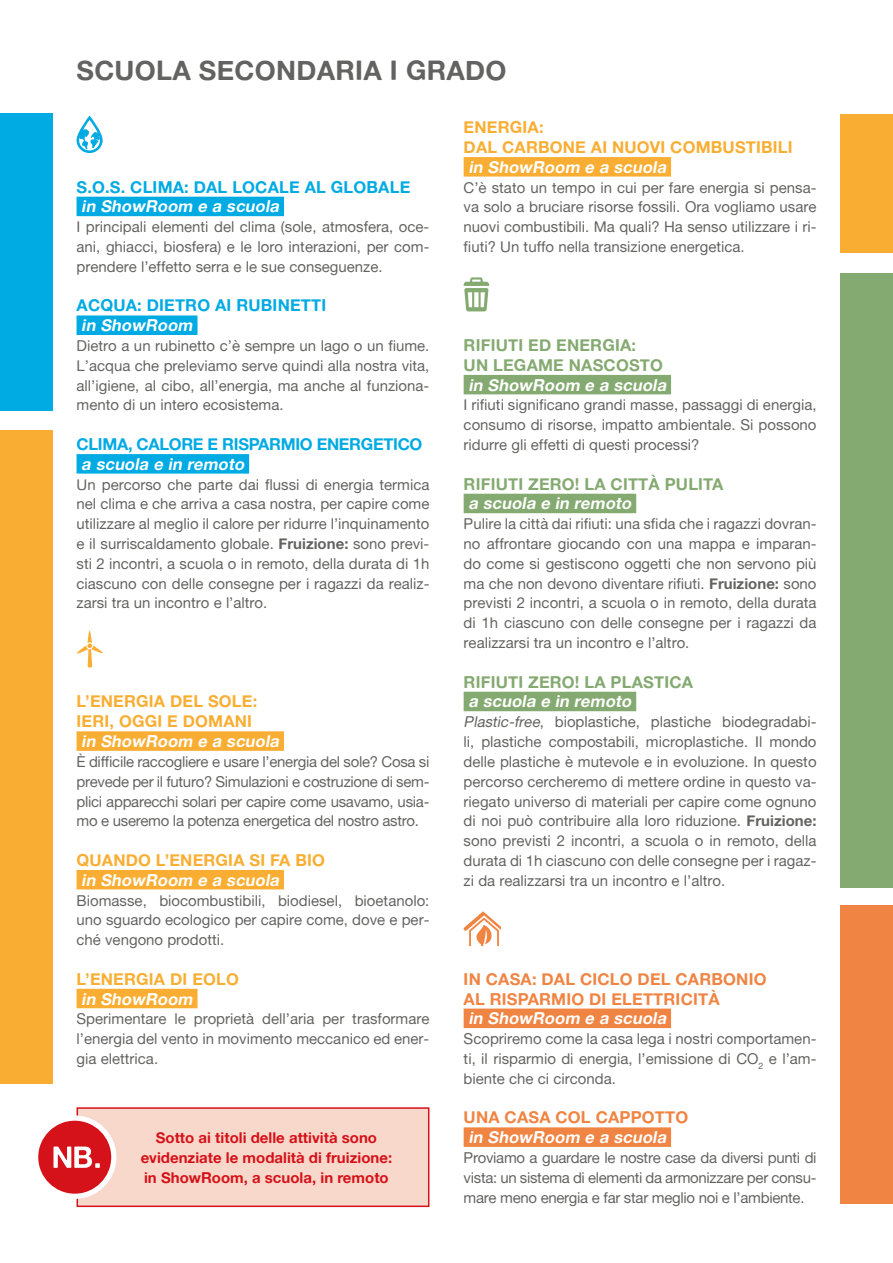
<style>
.page{position:relative;width:893px;height:1263px;background:#fff}
.page>*{position:absolute;margin:0;border:0;box-sizing:border-box;transform-origin:0 0}
.t1{font:27px "Alte Haas Grotesk Bold";letter-spacing:.01em;color:#636362}
.t2{font:italic 16.5px "Alte Haas Grotesk Bold";color:#fff}
.t3{font:16.5px/19.8px "Alte Haas Grotesk Bold";letter-spacing:.01em;color:#f9ae33}
.t4{font:16.5px/19.8px "Alte Haas Grotesk Bold";letter-spacing:.01em;color:#85aa71}
.t5{font:16.5px/19.8px "Alte Haas Grotesk Bold";letter-spacing:.01em;color:#f08443}
.t6{font:16.5px "Alte Haas Grotesk Bold";letter-spacing:.01em;color:#00aae3}
.t7{font:16.5px "Alte Haas Grotesk Bold";letter-spacing:-.02em;color:#00aae3}
.t8{font:15px/19.8px "Alte Haas Grotesk";color:#636362;text-align:justify}
.t9{font:15px/19.8px "Alte Haas Grotesk Bold";color:#d51119;text-align:center}
.s1{font-family:"Alte Haas Grotesk Bold"}
.s2{font-style:italic}
</style>
<div class="page">
<div style="left:464px;top:157px;width:207px;height:20px;background:#f9ae33"></div>
<div style="left:464px;top:375px;width:207px;height:19px;background:#85aa71"></div>
<div style="left:464px;top:494px;width:172px;height:19px;background:#85aa71"></div>
<div style="left:464px;top:692px;width:172px;height:19px;background:#85aa71"></div>
<div style="left:464px;top:1008px;width:207px;height:20px;background:#f08443"></div>
<div style="left:464px;top:1127px;width:207px;height:20px;background:#f08443"></div>
<svg style="left:464px;top:277px;width:25px;height:34px"></svg>
<svg style="left:464px;top:911px;width:36px;height:34px"></svg>
<div style="left:0;top:430px;width:53px;height:653px;background:#f9ae33"></div>
<div style="left:840px;top:273px;width:53px;height:614px;background:#85aa71"></div>
<div style="left:840px;top:114px;width:53px;height:139px;background:#f9ae33"></div>
<div style="left:840px;top:905px;width:53px;height:298px;background:#f08443"></div>
<div style="left:77px;top:197px;width:207px;height:19px;background:#00aae3"></div>
<div style="left:77px;top:315px;width:121px;height:20px;background:#00aae3"></div>
<div style="left:77px;top:454px;width:172px;height:20px;background:#00aae3"></div>
<div style="left:77px;top:731px;width:207px;height:20px;background:#f9ae33"></div>
<div style="left:77px;top:870px;width:207px;height:19px;background:#f9ae33"></div>
<div style="left:77px;top:989px;width:121px;height:19px;background:#f9ae33"></div>
<svg style="left:77px;top:116px;width:26px;height:37px"></svg>
<svg style="left:77px;top:631px;width:26px;height:37px"></svg>
<div style="left:0;top:114px;width:53px;height:297px;background:#00aae3"></div>
<div style="left:77px;top:1107px;width:352px;height:100px;background:#f8d8ca;border:2px solid #d51119"></div>
<div style="left:36px;top:1118px;width:78px;height:78px;background:#d51119;border-radius:50%"></div>
<div style="left:33px;top:1115px;width:83px;height:84px;border:5px solid #fff;border-radius:50%"></div>
<svg style="left:54px;top:1146px;width:46px;height:22px"></svg>
<h1 class="t1" style="left:77px;top:54px;width:427px">SCUOLA SECON DAR IA I GRADO</h1>
<p class="t6" style="left:77px;top:177px;width:335px">S.O.S. CLIMA: DAL LOCALE AL GLOBALE</p>
<p class="t2" style="left:81px;top:196px;width:203px">in ShowRoom e a scuola</p>
<p class="t8" style="left:77px;top:217px;width:354px">I principali elementi del clima (sole, atmosfera, oce&shy;ani, ghiacci, biosfera) e le loro interazioni, per com&shy;prendere l’effetto serra e le sue conseguenze.</p>
<p class="t6" style="left:77px;top:295px;width:251px">ACQUA: DIETRO AI R UBINETTI</p>
<p class="t2" style="left:81px;top:315px;width:116px">in ShowRoom</p>
<p class="t8" style="left:77px;top:336px;width:354px">Dietro a un rubinetto c’è sempre un lago o un fiume.<br>L’acqua che preleviamo serve quindi alla nostra vita, all’igiene, al cibo, all’energia, ma anche al funziona&shy;mento di un intero ecosistema.</p>
<p class="t7" style="left:77px;top:434px;width:345px">CLIMA, CALORE E RISPARM IO ENERGETICO</p>
<p class="t2" style="left:81px;top:454px;width:168px">a scuola e in remoto</p>
<p class="t8" style="left:77px;top:474px;width:354px">Un percorso che parte dai flussi di energia termica nel clima e che arriva a casa nostra, per capire come utilizzare al meglio il calore per ridurre l’inquinamento e il surriscaldamento globale. <span class="s1">FRUIZIONE:</span> sono previ&shy;sti 2 incontri, a scuola o in remoto, della durata di 1h ciascuno con delle consegne per i ragazzi da realiz&shy;zarsi tra un incontro e l’altro.</p>
<p class="t3" style="left:77px;top:691px;width:182px">L’ENERGIA DEL SOLE:<br>IERI, OGGI E DOMANI</p>
<p class="t2" style="left:81px;top:731px;width:203px">in ShowRoom e a scuola</p>
<p class="t8" style="left:77px;top:751px;width:354px">È difficile raccogliere e usare l’energia del sole? Cosa si prevede per il futuro? Simulazioni e costruzione di sem&shy;plici apparecchi solari per capire come usavamo, usia&shy;mo e useremo la potenza energetica del nostro astro.</p>
<p class="t3" style="left:77px;top:850px;width:250px">QUANDO L’ENERGIA SI FA BIO</p>
<p class="t2" style="left:81px;top:870px;width:203px">in ShowRoom e a scuola</p>
<p class="t8" style="left:77px;top:890px;width:354px">Biomasse, biocombustibili, biodiesel, bioetanolo: uno sguardo ecologico per capire come, dove e per&shy;ché vengono prodotti.</p>
<p class="t3" style="left:77px;top:968px;width:161px">L’ENERGIA DI EOLO</p>
<p class="t2" style="left:81px;top:988px;width:116px">in ShowRoom</p>
<p class="t8" style="left:77px;top:1009px;width:354px">Sperimentare le proprietà dell’aria per trasformare l’energia del vento in movimento meccanico ed ener&shy;gia elettrica.</p>
<p class="t9" style="left:141px;top:1128px;width:253px">SOTTO AI TITOLI DELLE ATTIVITÀ SONO<br>EVIDENZIATE LE MODALITÀ DI FRUIZIONE:<br>IN SHOWROOM, A SCUOLA, IN REMOTO</p>
<p class="t3" style="left:464px;top:117px;width:331px">EN ERGIA:<br>DAL CAR BON E AI NUOVI COM BUSTIBILI</p>
<p class="t2" style="left:468px;top:157px;width:203px">in ShowRoom e a scuola</p>
<p class="t8" style="left:464px;top:177px;width:354px">C’è stato un tempo in cui per fare energia si pensa&shy;va solo a bruciare risorse fossili. Ora vogliamo usare nuovi combustibili. Ma quali? Ha senso utilizzare i ri&shy;fiuti? Un tuffo nella transizione energetica.</p>
<p class="t4" style="left:464px;top:335px;width:198px">RIFIUTI ED ENERGIA:<br>UN LEGAME NASCOSTO</p>
<p class="t2" style="left:468px;top:375px;width:203px">in ShowRoom e a scuola</p>
<p class="t8" style="left:464px;top:395px;width:354px">I rifiuti significano grandi masse, passaggi di energia, consumo di risorse, impatto ambientale. Si possono ridurre gli effetti di questi processi?</p>
<p class="t4" style="left:464px;top:473px;width:21px">RIFIUTI</p>
<p class="t4" style="left:528px;top:473px;width:197px">ZERO! LA CITTÀ PULITA</p>
<p class="t2" style="left:468px;top:493px;width:168px">a scuola e in remoto</p>
<p class="t8" style="left:464px;top:514px;width:354px">Pulire la città dai rifiuti: una sfida che i ragazzi dovran&shy;no affrontare giocando con una mappa e imparan&shy;do come si gestiscono oggetti che non servono più ma che non devono diventare rifiuti. <span class="s1">FRUIZIONE:</span> sono previsti 2 incontri, a scuola o in remoto, della durata di 1h ciascuno con delle consegne per i ragazzi da realizzarsi tra un incontro e l’altro.</p>
<p class="t4" style="left:464px;top:671px;width:21px">RIFIUTI</p>
<p class="t4" style="left:528px;top:671px;width:166px">ZERO! LA PLASTICA</p>
<p class="t2" style="left:468px;top:691px;width:168px">a scuola e in remoto</p>
<p class="t8" style="left:464px;top:712px;width:354px"><span class="s2">Plastic-free</span>, bioplastiche, plastiche biodegradabi&shy;li, plastiche compostabili, microplastiche. Il mondo delle plastiche è mutevole e in evoluzione. In questo percorso cercheremo di mettere ordine in questo va&shy;riegato universo di materiali per capire come ognuno di noi può contribuire alla loro riduzione. <span class="s1">FRUIZIONE: </span>sono previsti 2 incontri, a scuola o in remoto, della durata di 1h ciascuno con delle consegne per i ragaz&shy;zi da realizzarsi tra un incontro e l’altro.</p>
<p class="t5" style="left:464px;top:968px;width:302px">IN CASA: DAL CICLO DEL CAR BON IO<br>AL RISPARM IO DI ELETTRICITÀ</p>
<p class="t2" style="left:468px;top:1008px;width:203px">in ShowRoom e a scuola</p>
<p class="t8" style="left:464px;top:1029px;width:354px">Scopriremo come la casa lega i nostri comportamen&shy;ti, il risparmio di energia, l’emissione di CO<sub>2</sub> e l’am&shy;biente che ci circonda.</p>
<p class="t5" style="left:464px;top:1107px;width:223px">UNA CASA CO L CAPPOTTO</p>
<p class="t2" style="left:468px;top:1127px;width:203px">in ShowRoom e a scuola</p>
<p class="t8" style="left:464px;top:1147px;width:354px">Proviamo a guardare le nostre case da diversi punti di vista: un sistema di elementi da armonizzare per consu&shy;mare meno energia e far star meglio noi e l’ambiente.</p>
</div>
